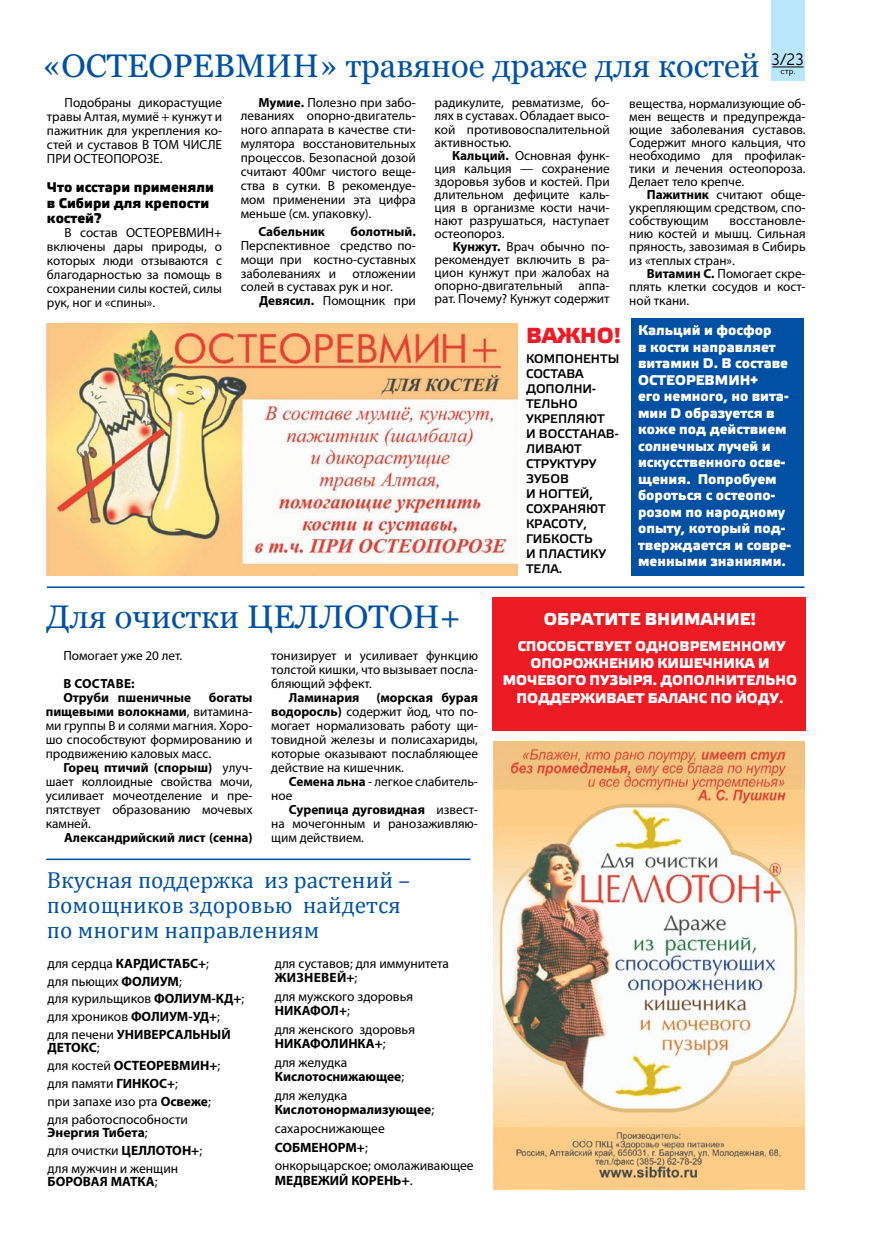
<style>
.page{position:relative;width:872px;height:1234px;background:#fff}
.page>*{position:absolute;margin:0;border:0;box-sizing:border-box;transform-origin:0 0}
.t1{font:32.7px "Georgia";color:#0051a4}
.t2{font:23.4px/24.9px "Cambria";color:#0051a4}
.t3{font:700 21.75px "Elektra Medium Pro";color:#ed1b23}
.t4{font:700 17.1px "Elektra Medium Pro";color:#fff}
.t5{font:500 16.95px "Houschka Pro";color:#000;scale:.92 1}
.t6{font:700 13.95px/16.5px "Elektra Medium Pro";color:#fff;text-align:center}
.t7{font:700 13.95px/15.6px "Elektra Medium Pro";color:#000}
.t8{font:13.5px/17.7px "Myriad Pro";color:#000}
.t9{font:700 13.5px/14.4px "Myriad Pro";color:#000}
.t10{font:13.2px/14px "Myriad Pro";color:#000;text-align:justify}
.t11{font:700 13.2px/14px "Myriad Pro";color:#000}
.t12{font:12.45px/15px "Elektra Medium Pro";color:#000}
.t13{font:500 9.15px "Houschka Pro";color:#000}
.s1{font-weight:700}
.s2{font-size:13.95px}
.s3{font-weight:400}
.s4{font-weight:400;font-size:13.95px}
</style>
<div class="page">
<div style="left:771px;top:0;width:33px;height:81px;background:#b9e6fa"></div>
<hr style="left:772px;top:67px;width:31px;height:1px;background:#000">
<div style="left:492px;top:596px;width:313px;height:134px;background:#ed1b23"></div>
<img style="left:493px;top:741px;width:312px;height:447px">
<div style="left:631px;top:318px;width:172px;height:258px;background:#0051a4"></div>
<hr style="left:46px;top:858px;width:424px;height:1px;background:#0051a4">
<hr style="left:47px;top:586px;width:757px;height:2px;background:#0051a4">
<img style="left:47px;top:323px;width:471px;height:252px">
<p class="t5" style="left:771px;top:48px;width:38px">3/23</p>
<p class="t13" style="left:780px;top:65px;width:16px">стр.</p>
<h1 class="t1" style="left:43px;top:46px;width:719px">«ОСТЕОРЕВМИН» травяное драже для костей</h1>
<p class="t10" style="left:47px;top:95px;width:177px;text-indent:18px">Подобраны дикорастущие травы Алтая, мумиё + кунжут и пажитник для укрепления ко&shy;стей и суставов В ТОМ ЧИСЛЕ ПРИ ОСТЕОПОРОЗЕ.</p>
<p class="t7" style="left:47px;top:180px;width:169px">Что исстари применяли в Сибири для крепости костей?</p>
<p class="t10" style="left:47px;top:226px;width:177px;text-indent:18px">В состав ОСТЕОРЕВМИН+ включены дары природы, о которых люди отзываются с благодарностью за помощь в сохранении силы костей, силы рук, ног и «спины».</p>
<p class="t10" style="left:434px;top:95px;width:177px;line-height:13.4px">радикулите, ревматизме, бо&shy;лях в суставах. Обладает высо&shy;кой противовоспалительной активностью.</p>
<p class="t10" style="left:434px;top:148px;width:177px;line-height:13px;text-indent:18px"><span class="s1">Кальций.</span> Основная функ&shy;ция кальция — сохранение здоровья зубов и костей. При длительном дефиците каль&shy;ция в организме кости начи&shy;нают разрушаться, наступает остеопороз.</p>
<p class="t10" style="left:434px;top:240px;width:177px;line-height:13px;text-indent:18px"><span class="s1">Кунжут.</span> Врач обычно по&shy;рекомендует включить в ра&shy;цион кунжут при жалобах на опорно-двигательный аппа&shy;рат. Почему? Кунжут содержит</p>
<p class="t10" style="left:241px;top:95px;width:177px;text-indent:18px"><span class="s1">Мумие.</span> Полезно при забо&shy;леваниях опорно-двигатель&shy;ного аппарата в качестве сти&shy;мулятора восстановительных процессов. Безопасной дозой считают 400мг чистого веще&shy;ства в сутки. В рекомендуе&shy;мом применении эта цифра меньше (см. упаковку).</p>
<p class="t11" style="left:258px;top:224px;width:68px">Сабельник</p>
<p class="t11" style="left:351px;top:224px;width:67px">болотный.</p>
<p class="t10" style="left:241px;top:238px;width:177px">Перспективное средство по&shy;мощи при костно-суставных заболеваниях и отложении солей в суставах рук и ног.</p>
<p class="t10" style="left:259px;top:293px;width:158px"><span class="s1">Девясил.</span> Помощник при</p>
<p class="t10" style="left:629px;top:97px;width:178px;line-height:13px">вещества, нормализующие об&shy;мен веществ и предупрежда&shy;ющие заболевания суставов.<br>Содержит много кальция, что необходимо для профилак&shy;тики и лечения остеопороза.<br>Делает тело крепче.</p>
<p class="t10" style="left:629px;top:188px;width:178px;line-height:13px;text-indent:18px"><span class="s1">Пажитник</span> считают обще&shy;укрепляющим средством, спо&shy;собствующим</p>
<p class="t10" style="left:629px;top:214px;width:178px;line-height:13px;text-indent:100px">восстановле&shy;нию костей и мышц. Сильная пряность, завозимая в Сибирь из «теплых стран».</p>
<p class="t10" style="left:629px;top:266px;width:178px;line-height:13.5px;text-indent:18px"><span class="s1">Витамин С.</span> Помогает скре&shy;плять клетки сосудов и кост&shy;ной ткани.</p>
<p class="t6" style="left:638px;top:322px;width:155px;text-align:left">Кальций и фосфор<br>в кости направляет витамин D. В составе<br>ОСТЕОРЕВМИН+<br>его немного, но вита&shy;мин D образуется в коже под действием солнечных лучей и искусственного осве&shy;щения. Попробуем бороться с остеопо&shy;розом по народному опыту, который под&shy;тверждается и совре&shy;менными знаниями.</p>
<h3 class="t3" style="left:526px;top:323px;width:97px">ВАЖНО!</h3>
<p class="t12" style="left:526px;top:351px;width:95px">КОМПОНЕНТЫ<br>СОСТАВА<br>ДОПОЛНИ-<br>ТЕЛЬНО<br>УКРЕПЛЯЮТ<br>И ВОССТАНАВ-<br>ЛИВАЮТ<br>СТРУКТУРУ<br>ЗУБОВ<br>И НОГТЕЙ,<br>СОХРАНЯЮТ<br>КРАСОТУ,<br>ГИБКОСТЬ<br>И ПЛАСТИКУ<br>ТЕЛА.</p>
<h1 class="t1" style="left:46px;top:596px;width:416px">Для очистки ЦЕЛЛОТОН+</h1>
<p class="t4" style="left:543px;top:609px;width:214px">ОБРАТИТЕ ВНИМАНИЕ!</p>
<p class="t6" style="left:503px;top:638px;width:296px;line-height:17.1px">СПОСОБСТВУЕТ ОДНОВРЕМЕННОМУ<br>ОПОРОЖНЕНИЮ КИШЕЧНИКА И<br>МОЧЕВОГО ПУЗЫРЯ. ДОПОЛНИТЕЛЬНО<br>ПОДДЕРЖИВАЕТ БАЛАНС ПО ЙОДУ.</p>
<p class="t10" style="left:271px;top:648px;width:208px">тонизирует и усиливает функцию толстой кишки, что вызывает посла&shy;бляющий эффект.</p>
<p class="t11" style="left:289px;top:690px;width:72px">Ламинария</p>
<p class="t10" style="left:63px;top:648px;width:120px">Помогает уже 20 лет.</p>
<p class="t11" style="left:63px;top:676px;width:129px">В СОСТАВЕ:<br>Отруби пшеничные</p>
<p class="t10" style="left:271px;top:690px;width:208px;text-indent:105px"><span class="s1">(морская бурая водоросль)</span> содержит йод, что по&shy;могает нормализовать работу щи&shy;товидной железы и полисахариды, которые оказывают послабляющее действие на кишечник.</p>
<p class="t10" style="left:271px;top:774px;width:208px;text-indent:18px"><span class="s1">Семена льна</span> - легкое слабитель&shy;ное</p>
<p class="t10" style="left:271px;top:802px;width:208px;text-indent:18px"><span class="s1">Сурепица дуговидная</span> извест&shy;на мочегонным и ранозаживляю&shy;щим действием.</p>
<p class="t10" style="left:46px;top:690px;width:208px;text-indent:163px"><span class="s1">богаты пищевыми волокнами</span>, витамина&shy;ми группы В и солями магния. Хоро&shy;шо способствуют формированию и продвижению каловых масс.</p>
<p class="t10" style="left:46px;top:760px;width:208px;text-indent:18px"><span class="s1">Горец птичий (спорыш)</span> улуч&shy;шает коллоидные свойства мочи, усиливает мочеотделение и пре&shy;пятствует образованию мочевых камней.</p>
<p class="t11" style="left:64px;top:830px;width:190px">Александрийский лист (сенна)</p>
<h2 class="t2" style="left:47px;top:867px;width:364px">Вкусная поддержка из растений – помощников здоровью найдется по многим направлениям</h2>
<p class="t8" style="left:48px;top:954px;width:198px"><span class="s2">д</span>ля сердца <span class="s1">КАРДИСТАБС+</span>;<br>для пьющих <span class="s1">ФОЛИУМ</span>;<br>для курильщиков <span class="s1">ФОЛИУМ-КД+</span>; для хроников <span class="s1">ФОЛИУМ-УД+</span>;<br>для печени <span class="s1">УНИВЕРСАЛЬНЫЙ</span></p>
<p class="t8" style="left:48px;top:1038px;width:174px"><span class="s1">ДЕТОКС</span>;<br>для костей <span class="s1">ОСТЕОРЕВМИН+</span>; для памяти <span class="s1">ГИНКОС+</span>;<br>при запахе изо рта <span class="s1">Освеже</span>; для работоспособности</p>
<p class="t8" style="left:48px;top:1123px;width:156px"><span class="s1">Энергия Тибета</span>;<br>для очистки <span class="s1">ЦЕЛЛОТОН+</span>; для мужчин и женщин</p>
<p class="t9" style="left:48px;top:1173px;width:111px">БОРОВАЯ МАТКА<span class="s3">;</span></p>
<p class="t8" style="left:275px;top:955px;width:176px;line-height:14.4px">для суставов; для иммунитета<br><span class="s1">ЖИЗНЕВЕЙ+</span>;</p>
<p class="t8" style="left:275px;top:988px;width:140px;line-height:14.4px">для мужского здоровья<br><span class="s1">НИКАФОЛ+</span>;</p>
<p class="t8" style="left:275px;top:1021px;width:142px;line-height:14.4px">для женского здоровья<br><span class="s1">НИКАФОЛИНКА+</span>;</p>
<p class="t9" style="left:275px;top:1054px;width:131px"><span class="s3">для желудка<br></span>Кислотоснижающее<span class="s3">;</span></p>
<p class="t9" style="left:275px;top:1087px;width:161px"><span class="s3">для желудка<br></span>Кислотонормализующее<span class="s3">;</span></p>
<p class="t8" style="left:275px;top:1118px;width:200px;line-height:18.6px">сахароснижающее<br><span class="s1">СОБМЕНОРМ+</span>;<br>онкорыцарское; омолаживающее</p>
<p class="t9" style="left:275px;top:1172px;width:139px">МЕДВЕЖИЙ КОРЕНЬ<span class="s2">+</span><span class="s4">.</span></p>
</div>
